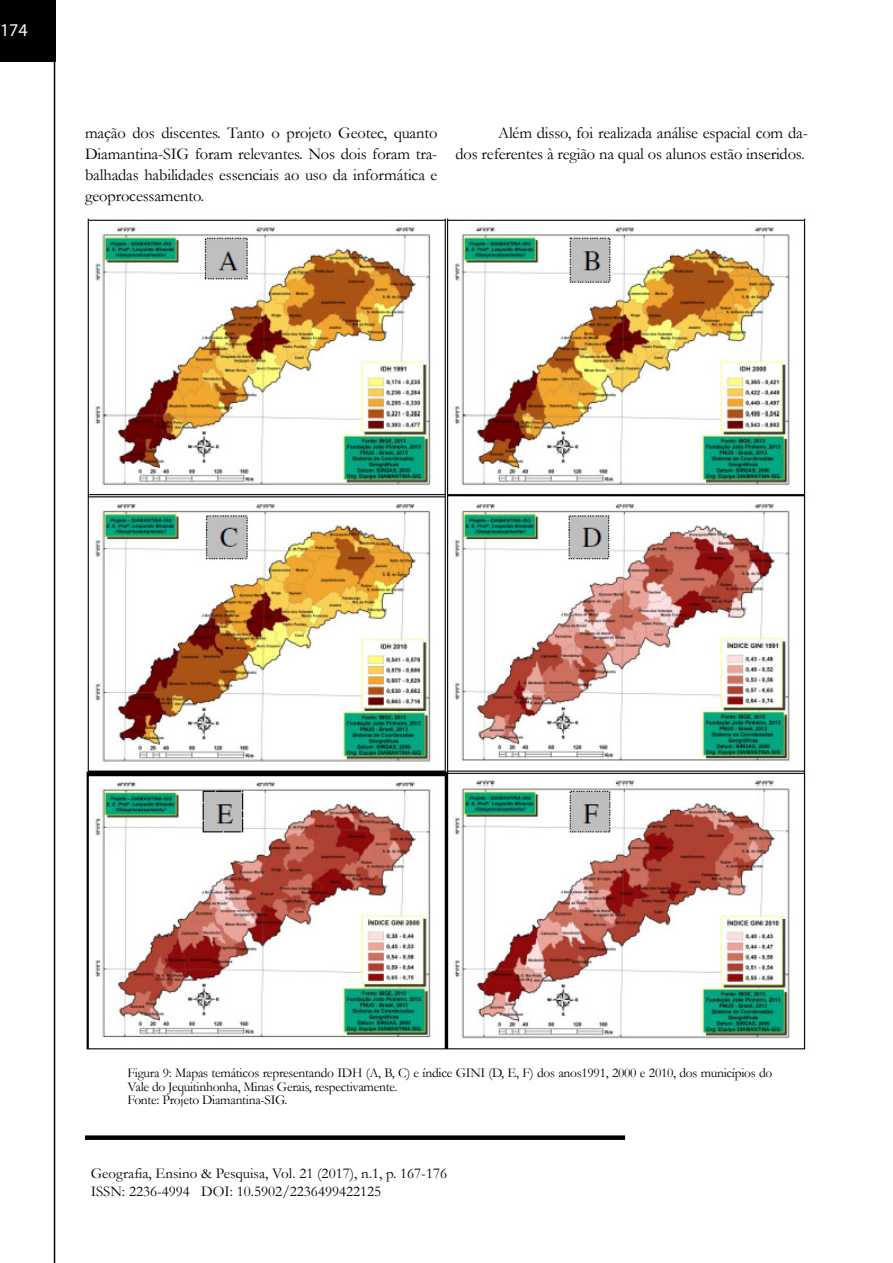
<style>
.page{position:relative;width:893px;height:1263px;background:#fff}
.page>*{position:absolute;margin:0;border:0;box-sizing:border-box;transform-origin:0 0}
.t1{font:18px "Myriad Pro";color:#f8f8f9}
.t2{font:16.5px/21px "Garamond";letter-spacing:-.01em;color:#000;text-align:justify}
.t3{font:15px/18px "Garamond";color:#000}
.t4{font:13.5px/13.5px "Garamond";letter-spacing:-.02em;color:#000}
</style>
<div class="page">
<div style="left:0;top:0;width:55px;height:62px;background:#000"></div>
<div style="left:85px;top:1135px;width:540px;height:5px;background:#000"></div>
<img style="left:86px;top:218px;width:720px;height:832px">
<hr style="left:54px;top:0;width:1px;height:1263px;background:#000">
<p class="t1" style="left:0;top:19px;width:29px">174</p>
<p class="t2" style="left:85px;top:122px;width:354px">mação dos discentes. Tanto o projeto Geotec, quanto Diamantina-SIG foram relevantes. Nos dois foram tra&shy;balhadas habilidades essenciais ao uso da informática e geoprocessamento.</p>
<p class="t2" style="left:455px;top:122px;width:354px;text-align:right">Além disso, foi realizada análise espacial com da-<br>dos referentes à região na qual os alunos estão inseridos.</p>
<p class="t4" style="left:128px;top:1066px;width:646px">Figura 9: Mapas temáticos representando IDH (A, B, C) e índice GINI (D, E, F) dos anos1991, 2000 e 2010, dos municípios do<br>Vale do Jequitinhonha, Minas Gerais, respectivamente.<br>Fonte: Projeto Diamantina-SIG.</p>
<p class="t3" style="left:91px;top:1164px;width:358px">Geografia, Ensino &amp; Pesquisa, Vol. 21 (2017), n.1, p. 167-176<br>ISSN: 2236-4994 DOI: 10.5902/2236499422125</p>
</div>
